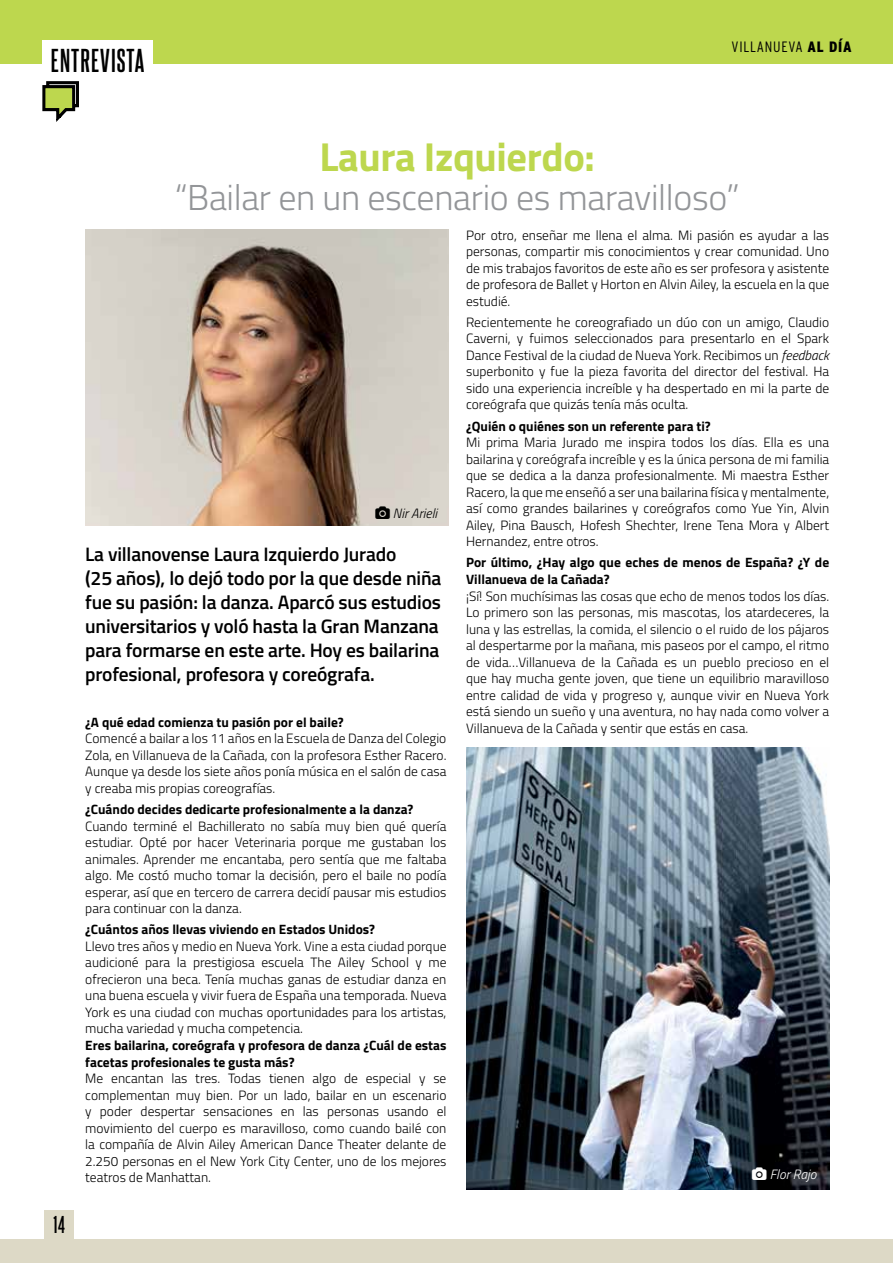
<style>
.page{position:relative;width:893px;height:1263px;background:#fff}
.page>*{position:absolute;margin:0;border:0;box-sizing:border-box;transform-origin:0 0}
.TÍTULO{font:700 40.5px "Titillium";letter-spacing:-.01em;color:#bdd74e}
.TÍTULO-2{font:300 36px "Titillium";letter-spacing:-.01em;color:#939598}
.t1{font:700 28.5px "Steelfish Rg";letter-spacing:.04em;color:#000}
.t2{font:700 21px "Steelfish Rg";color:#000}
.ENTRADILLA{font:600 19.5px/24px "Titillium";letter-spacing:-.01em;color:#000}
.t3{font:300 condensed 15px "Interstate";letter-spacing:.05em;color:#000}
.TEXTO{font:300 13.5px/16.5px "Titillium";color:#000;text-align:justify}
.TEXTO-2{font:700 13.5px/17.2px "Titillium";color:#000}
.PIE_DE_FOTO{font:italic 300 13.5px "Titillium";color:#000}
.PIE_DE_FOTO-2{font:italic 300 13.5px "Titillium";color:#fff}
.s1{font-weight:900}
.s2{font-style:italic}
</style>
<div class="page">
<div style="left:0;top:0;width:893px;height:64px;background:#bdd74e"></div>
<div style="left:42px;top:40px;width:111px;height:36px;background:#fff"></div>
<svg style="left:42px;top:81px;width:37px;height:41px"></svg>
<img style="left:466px;top:747px;width:363px;height:442px">
<img style="left:85px;top:230px;width:363px;height:296px">
<div style="left:44px;top:1209px;width:30px;height:30px;background:#ddd9c6"></div>
<div style="left:0;top:1239px;width:893px;height:24px;background:#ddd9c6"></div>
<svg style="left:752px;top:1168px;width:15px;height:12px"></svg>
<svg style="left:375px;top:506px;width:15px;height:13px"></svg>
<h3 class="t1" style="left:51px;top:40px;width:95px">ENTREVISTA</h3>
<p class="t3" style="left:731px;top:38px;width:122px">VILLANUEVA <span class="s1">AL DÍA</span></p>
<p class="TÍTULO" style="left:319px;top:126px;width:277px">Laura Izquierdo:</p>
<p class="TÍTULO-2" style="left:175px;top:172px;width:566px">“Bailar en un escenario es maravilloso”</p>
<h3 class="t2" style="left:53px;top:1210px;width:13px">14</h3>
<p class="PIE_DE_FOTO" style="left:393px;top:504px;width:46px">Nir Arieli</p>
<p class="ENTRADILLA" style="left:85px;top:542px;width:358px">La villanovense Laura Izquierdo Jurado<br>(25 años), lo dejó todo por la que desde niña fue su pasión: la danza. Aparcó sus estudios universitarios y voló hasta la Gran Manzana para formarse en este arte. Hoy es bailarina profesional, profesora y coreógrafa.</p>
<p class="TEXTO-2" style="left:85px;top:713px;width:260px">¿A qué edad comienza tu pasión por el baile?</p>
<p class="TEXTO" style="left:85px;top:730px;width:363px">Comencé a bailar a los 11 años en la Escuela de Danza del Colegio Zola, en Villanueva de la Cañada, con la profesora Esther Racero.<br>Aunque ya desde los siete años ponía música en el salón de casa y creaba mis propias coreografías.</p>
<p class="TEXTO-2" style="left:85px;top:800px;width:330px">¿Cuándo decides dedicarte profesionalmente a la danza?</p>
<p class="TEXTO" style="left:85px;top:817px;width:363px">Cuando terminé el Bachillerato no sabía muy bien qué quería estudiar. Opté por hacer Veterinaria porque me gustaban los animales. Aprender me encantaba, pero sentía que me faltaba algo. Me costó mucho tomar la decisión, pero el baile no podía esperar, así que en tercero de carrera decidí pausar mis estudios para continuar con la danza.</p>
<p class="TEXTO-2" style="left:85px;top:920px;width:291px">¿Cuántos años llevas viviendo en Estados Unidos?</p>
<p class="TEXTO" style="left:85px;top:937px;width:363px">Llevo tres años y medio en Nueva York. Vine a esta ciudad porque audicioné para la prestigiosa escuela The Ailey School y me ofrecieron una beca. Tenía muchas ganas de estudiar danza en una buena escuela y vivir fuera de España una temporada. Nueva York es una ciudad con muchas oportunidades para los artistas, mucha variedad y mucha competencia.</p>
<p class="TEXTO-2" style="left:85px;top:1035px;width:363px">Eres bailarina, coreógrafa y profesora de danza ¿Cuál de estas facetas profesionales te gusta más?</p>
<p class="TEXTO" style="left:85px;top:1070px;width:363px">Me encantan las tres. Todas tienen algo de especial y se complementan muy bien. Por un lado, bailar en un escenario y poder despertar sensaciones en las personas usando el movimiento del cuerpo es maravilloso, como cuando bailé con la compañía de Alvin Ailey American Dance Theater delante de 2.250 personas en el New York City Center, uno de los mejores teatros de Manhattan.</p>
<p class="TEXTO" style="left:466px;top:226px;width:365px">Por otro, enseñar me llena el alma. Mi pasión es ayudar a las personas, compartir mis conocimientos y crear comunidad. Uno de mis trabajos favoritos de este año es ser profesora y asistente de profesora de Ballet y Horton en Alvin Ailey, la escuela en la que estudié.</p>
<p class="TEXTO" style="left:466px;top:313px;width:365px">Recientemente he coreografiado un dúo con un amigo, Claudio Caverni, y fuimos seleccionados para presentarlo en el Spark Dance Festival de la ciudad de Nueva York. Recibimos un <span class="s2">feedback </span>superbonito y fue la pieza favorita del director del festival. Ha sido una experiencia increíble y ha despertado en mi la parte de coreógrafa que quizás tenía más oculta.</p>
<p class="TEXTO-2" style="left:466px;top:416px;width:246px">¿Quién o quiénes son un referente para ti?</p>
<p class="TEXTO" style="left:466px;top:433px;width:365px">Mi prima Maria Jurado me inspira todos los días. Ella es una bailarina y coreógrafa increíble y es la única persona de mi familia que se dedica a la danza profesionalmente. Mi maestra Esther Racero, la que me enseñó a ser una bailarina física y mentalmente, así como grandes bailarines y coreógrafos como Yue Yin, Alvin Ailey, Pina Bausch, Hofesh Shechter, Irene Tena Mora y Albert Hernandez, entre otros.</p>
<p class="TEXTO-2" style="left:466px;top:553px;width:365px">Por último, ¿Hay algo que eches de menos de España? ¿Y de<br>Villanueva de la Cañada?</p>
<p class="TEXTO" style="left:466px;top:587px;width:365px">¡Sí! Son muchísimas las cosas que echo de menos todos los días.<br>Lo primero son las personas, mis mascotas, los atardeceres, la luna y las estrellas, la comida, el silencio o el ruido de los pájaros al despertarme por la mañana, mis paseos por el campo, el ritmo de vida…Villanueva de la Cañada es un pueblo precioso en el que hay mucha gente joven, que tiene un equilibrio maravilloso entre calidad de vida y progreso y, aunque vivir en Nueva York está siendo un sueño y una aventura, no hay nada como volver a Villanueva de la Cañada y sentir que estás en casa.</p>
<p class="PIE_DE_FOTO-2" style="left:770px;top:1165px;width:48px">Flor Rajo</p>
</div>
